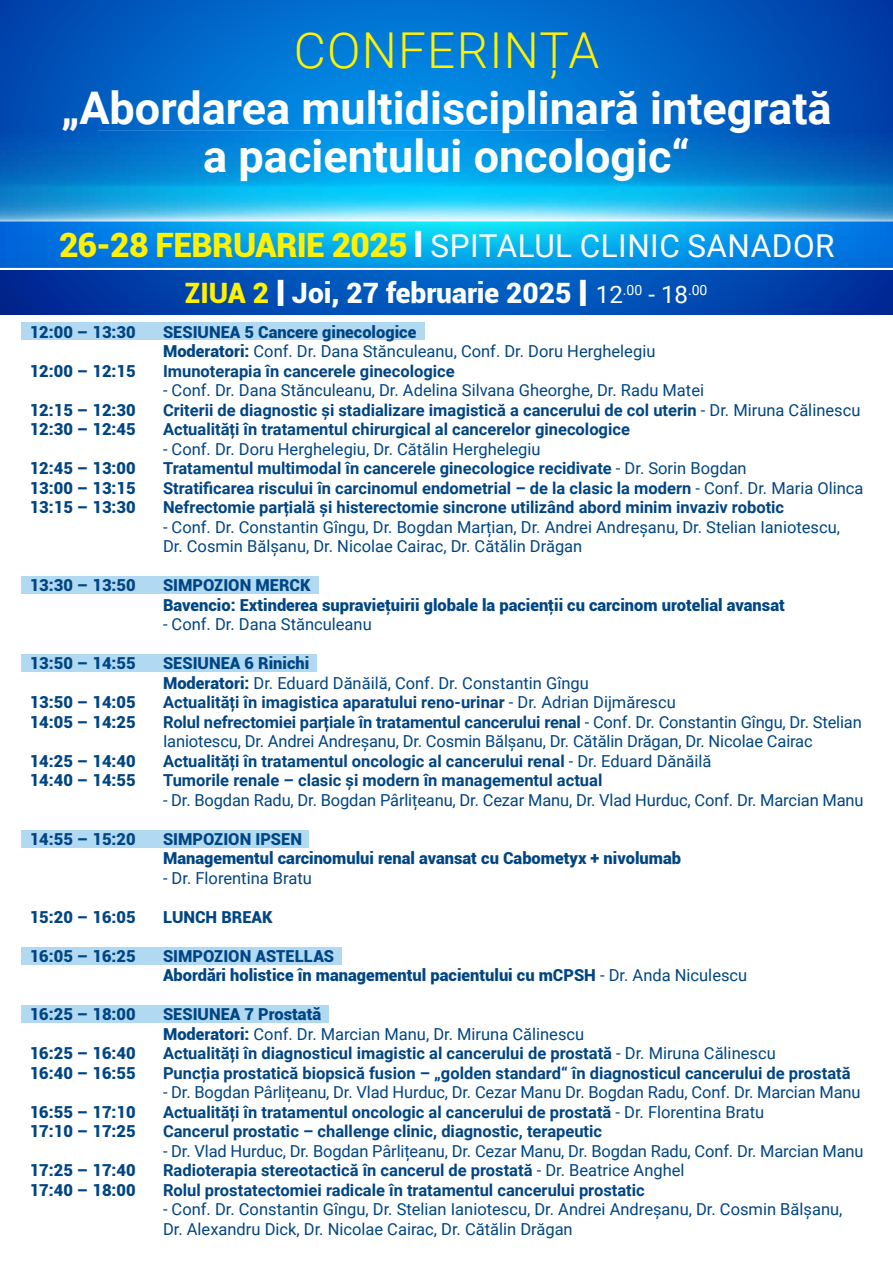
<style>
.page{position:relative;width:893px;height:1263px;background:#fff}
.page>*{position:absolute;margin:0;border:0;box-sizing:border-box;transform-origin:0 0}
.t1{font:300 49.5px "Roboto";letter-spacing:.025em;color:#fff101}
.t2{font:700 45px/48px "Roboto";color:#fff;text-align:center}
.t3{font:31.5px "Roboto";letter-spacing:.015em;color:#fff}
.t4{font:900 28.05px "Roboto";color:#fff}
.t5{font:700 16.5px/19.5px "Roboto";color:#004583}
.t6{font:16.5px/19.5px "Roboto";color:#004583}
.t7{font:900 16.5px/19.5px "Roboto";color:#004583}
.s1{font-weight:900;font-size:33.6px;color:#fff101}
.s2{font-weight:900;font-size:33.45px}
.s3{color:#fff101}
.s4{font-size:33.45px}
.s5{font-weight:400;font-size:24.15px}
.s6{font-weight:900}
.s7{font-weight:700}
.s8{font-weight:400}
</style>
<div class="page">
<svg style="left:0;top:271px;width:893px;height:44px;background:#0047ae"></svg>
<svg style="left:0;top:0;width:893px;height:130px;background:#0066c8"></svg>
<img style="left:0;top:130px;width:893px;height:91px">
<svg style="left:0;top:221px;width:893px;height:47px;background:#069be8"></svg>
<div style="left:22px;top:323px;width:403px;height:17px;background:#b2d9f2"></div>
<div style="left:21px;top:576px;width:298px;height:17px;background:#b2d9f2"></div>
<div style="left:21px;top:654px;width:296px;height:17px;background:#b2d9f2"></div>
<div style="left:21px;top:830px;width:288px;height:17px;background:#b2d9f2"></div>
<div style="left:21px;top:947px;width:321px;height:17px;background:#b2d9f2"></div>
<div style="left:21px;top:1005px;width:307px;height:17px;background:#b2d9f2"></div>
<h1 class="t1" style="left:294px;top:15px;width:307px">CONFERINȚA</h1>
<h2 class="t2" style="left:61px;top:82px;width:772px">„Abordarea multidisciplinară integrată a pacientului oncologic“</h2>
<h3 class="t3" style="left:59px;top:224px;width:777px"><span class="s1">26-28 FEBRUARIE 2025</span> <span class="s2">l</span> SPITALUL CLINIC SANADOR</h3>
<p class="t7" style="left:30px;top:321px;width:107px">12:00 – 13:30</p>
<p class="t7" style="left:30px;top:360px;width:107px">12:00 – 12:15</p>
<p class="t7" style="left:30px;top:399px;width:107px">12:15 – 12:30<br>12:30 – 12:45</p>
<p class="t7" style="left:30px;top:458px;width:107px;text-align:justify">12:45 – 13:00<br>13:00 – 13:15<br>13:15 – 13:30</p>
<p class="t7" style="left:30px;top:575px;width:107px">13:30 – 13:50</p>
<p class="t7" style="left:30px;top:653px;width:107px">13:50 – 14:55</p>
<p class="t7" style="left:30px;top:692px;width:107px">13:50 – 14:05<br>14:05 – 14:25</p>
<p class="t7" style="left:30px;top:750px;width:107px">14:25 – 14:40<br>14:40 – 14:55</p>
<p class="t7" style="left:30px;top:828px;width:107px">14:55 – 15:20</p>
<p class="t7" style="left:30px;top:906px;width:107px">15:20 – 16:05</p>
<p class="t7" style="left:30px;top:945px;width:107px">16:05 – 16:25</p>
<p class="t7" style="left:30px;top:1004px;width:107px">16:25 – 18:00</p>
<p class="t7" style="left:30px;top:1043px;width:107px">16:25 – 16:40<br>16:40 – 16:55</p>
<p class="t7" style="left:30px;top:1101px;width:107px">16:55 – 17:10<br>17:10 – 17:25</p>
<p class="t7" style="left:30px;top:1160px;width:107px">17:25 – 17:40<br>17:40 – 18:00</p>
<h3 class="t4" style="left:185px;top:274px;width:524px"><span class="s3">ZIUA 2</span> <span class="s4">l</span> Joi, 27 februarie 2025 <span class="s4">l</span> <span class="s5">12</span><sup>.00</sup> <span class="s5">- 18</span><sup>.00</sup></h3>
<p class="t6" style="left:163px;top:321px;width:494px"><span class="s6">SESIUNEA 5 Cancere ginecologice<br>Moderatori:</span> Conf. Dr. Dana Stănculeanu, Conf. Dr. Doru Herghelegiu<br><span class="s7">Imunoterapia în cancerele ginecologice</span></p>
<p class="t5" style="left:163px;top:380px;width:699px"><span class="s8">- Conf. Dr. Dana Stănculeanu, Dr. Adelina Silvana Gheorghe, Dr. Radu Matei<br></span>Criterii de diagnostic și stadializare imagistică a cancerului de col uterin <span class="s8">- Dr. Miruna Călinescu<br></span>Actualități în tratamentul chirurgical al cancerelor ginecologice</p>
<p class="t5" style="left:163px;top:438px;width:702px"><span class="s8">- Conf. Dr. Doru Herghelegiu, Dr. Cătălin Herghelegiu<br></span>Tratamentul multimodal în cancerele ginecologice recidivate <span class="s8">- Dr. Sorin Bogdan<br></span>Stratificarea riscului în carcinomul endometrial – de la clasic la modern <span class="s8">- Conf. Dr. Maria Olinca </span>Nefrectomie parțială și histerectomie sincrone utilizând abord minim invaziv robotic</p>
<p class="t6" style="left:163px;top:516px;width:678px">- Conf. Dr. Constantin Gîngu, Dr. Bogdan Marțian, Dr. Andrei Andreșanu, Dr. Stelian Ianiotescu,<br>Dr. Cosmin Bălșanu, Dr. Nicolae Cairac, Dr. Cătălin Drăgan</p>
<p class="t7" style="left:163px;top:575px;width:623px">SIMPOZION MERCK<br>Bavencio: Extinderea supravieţuirii globale la pacienţii cu carcinom urotelial avansat</p>
<p class="t6" style="left:163px;top:614px;width:210px">- Conf. Dr. Dana Stănculeanu</p>
<p class="t5" style="left:163px;top:653px;width:700px"><span class="s6">SESIUNEA 6 Rinichi<br>Moderatori:</span> <span class="s8">Dr. Eduard Dănăilă, Conf. Dr. Constantin Gîngu<br></span>Actualități în imagistica aparatului reno-urinar <span class="s8">- Dr. Adrian Dijmărescu<br></span>Rolul nefrectomiei parțiale în tratamentul cancerului renal <span class="s8">- Conf. Dr. Constantin Gîngu, Dr. Stelian Ianiotescu, Dr. Andrei Andreșanu, Dr. Cosmin Bălșanu, Dr. Cătălin Drăgan, Dr. Nicolae Cairac </span>Actualități în tratamentul oncologic al cancerului renal <span class="s8">- Dr. Eduard Dănăilă<br></span>Tumorile renale – clasic și modern în managementul actual</p>
<p class="t6" style="left:163px;top:789px;width:702px">- Dr. Bogdan Radu, Dr. Bogdan Pârlițeanu, Dr. Cezar Manu, Dr. Vlad Hurduc, Conf. Dr. Marcian Manu</p>
<p class="t7" style="left:163px;top:828px;width:519px">SIMPOZION IPSEN<br>Managementul carcinomului renal avansat cu Cabometyx + nivolumab</p>
<p class="t6" style="left:163px;top:867px;width:150px">- Dr. Florentina Bratu</p>
<p class="t7" style="left:163px;top:906px;width:111px">LUNCH BREAK</p>
<p class="t7" style="left:163px;top:945px;width:586px">SIMPOZION ASTELLAS<br>Abordări holistice în managementul pacientului cu mCPSH <span class="s8">- Dr. Anda Niculescu</span></p>
<p class="t5" style="left:163px;top:1004px;width:689px"><span class="s6">SESIUNEA 7 Prostată<br>Moderatori:</span> <span class="s8">Conf. Dr. Marcian Manu, Dr. Miruna Călinescu<br></span>Actualități în diagnosticul imagistic al cancerului de prostată <span class="s8">- Dr. Miruna Călinescu<br></span>Puncția prostatică biopsică fusion – „golden standard“ în diagnosticul cancerului de prostată</p>
<p class="t5" style="left:163px;top:1082px;width:699px"><span class="s8">- Dr. Bogdan Pârlițeanu, Dr. Vlad Hurduc, Dr. Cezar Manu Dr. Bogdan Radu, Conf. Dr. Marcian Manu<br></span>Actualități în tratamentul oncologic al cancerului de prostată <span class="s8">- Dr. Florentina Bratu<br></span>Cancerul prostatic – challenge clinic, diagnostic, terapeutic</p>
<p class="t5" style="left:163px;top:1140px;width:702px"><span class="s8">- Dr. Vlad Hurduc, Dr. Bogdan Pârlițeanu, Dr. Cezar Manu, Dr. Bogdan Radu, Conf. Dr. Marcian Manu<br></span>Radioterapia stereotactică în cancerul de prostată <span class="s8">- Dr. Beatrice Anghel<br></span>Rolul prostatectomiei radicale în tratamentul cancerului prostatic</p>
<p class="t6" style="left:163px;top:1199px;width:681px">- Conf. Dr. Constantin Gîngu, Dr. Stelian Ianiotescu, Dr. Andrei Andreșanu, Dr. Cosmin Bălșanu,<br>Dr. Alexandru Dick, Dr. Nicolae Cairac, Dr. Cătălin Drăgan</p>
</div>
